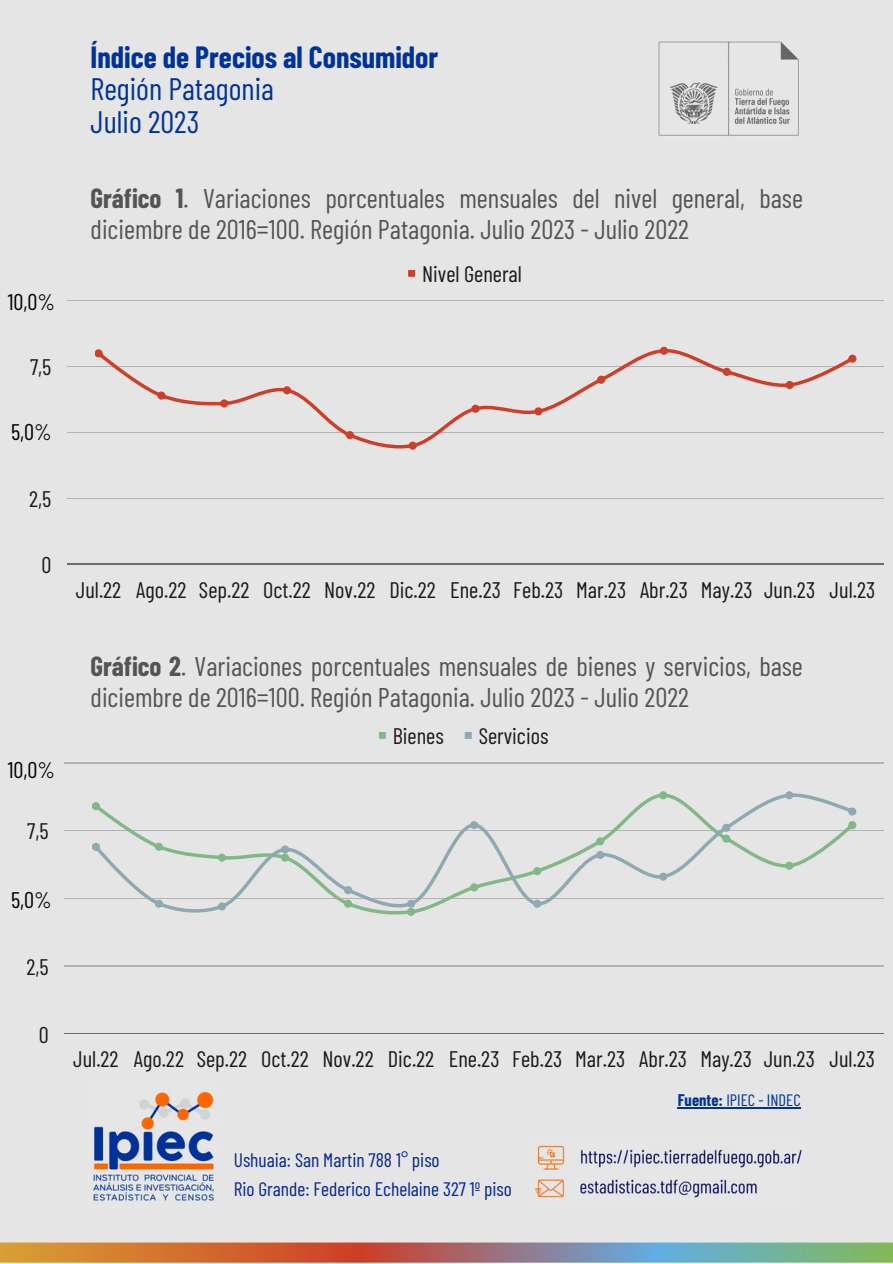
<style>
.page{position:relative;width:893px;height:1264px;background:#fff}
.page>*{position:absolute;margin:0;border:0;box-sizing:border-box;transform-origin:0 0}
.t1{font:31.05px "Barlow Condensed";color:#039}
.t2{font:700 30px "Barlow Condensed";color:#039}
.t3{font:27px/31.5px "Barlow Condensed";color:#545454}
.t4{font:22.5px "Barlow Condensed";color:#191919}
.t5{font:22.5px "Barlow Condensed";color:#000}
.t6{font:19.5px "Barlow Condensed";color:#042698}
.t7{font:16.5px "Barlow Condensed";color:#039}
.s1{font-weight:700}
</style>
<div class="page">
<div style="left:0;top:0;width:892px;height:1262px;background:#e5e5e5"></div>
<img style="left:0;top:1242px;width:892px;height:20px">
<img style="left:658px;top:41px;width:141px;height:95px">
<img style="left:534px;top:1145px;width:268px;height:53px">
<img style="left:93px;top:1091px;width:121px;height:110px">
<div style="left:379px;top:732px;width:7px;height:7px;background:#82b788"></div>
<div style="left:464px;top:732px;width:7px;height:7px;background:#8fa9b1"></div>
<hr style="left:64px;top:762px;width:819px;height:1px;background:#191919">
<hr style="left:64px;top:830px;width:819px;height:1px;background:#191919">
<hr style="left:64px;top:898px;width:819px;height:1px;background:#191919">
<hr style="left:64px;top:965px;width:819px;height:1px;background:#191919">
<hr style="left:64px;top:1033px;width:819px;height:1px;background:#191919">
<svg style="left:92px;top:791px;width:764px;height:124px"></svg>
<div style="left:408px;top:270px;width:7px;height:7px;background:#cd3f29"></div>
<hr style="left:67px;top:300px;width:816px;height:1px;background:#191919">
<hr style="left:67px;top:366px;width:816px;height:1px;background:#191919">
<hr style="left:67px;top:432px;width:816px;height:1px;background:#191919">
<hr style="left:67px;top:498px;width:816px;height:1px;background:#191919">
<hr style="left:67px;top:564px;width:816px;height:1px;background:#191919">
<svg style="left:94px;top:347px;width:762px;height:102px"></svg>
<hr style="left:677px;top:1107px;width:46px;height:1px;background:#039">
<hr style="left:723px;top:1107px;width:77px;height:1px;background:#039">
<p class="t2" style="left:91px;top:38px;width:349px">Índice de Precios al Consumidor</p>
<p class="t1" style="left:91px;top:69px;width:185px">Región Patagonia</p>
<p class="t1" style="left:91px;top:102px;width:110px">Julio 2023</p>
<p class="t4" style="left:36px;top:287px;width:17px">10</p>
<p class="t5" style="left:8px;top:287px;width:49px">10,0%</p>
<p class="t4" style="left:30px;top:353px;width:23px">7,5</p>
<p class="t5" style="left:11px;top:417px;width:42px">5,0%</p>
<p class="t4" style="left:42px;top:418px;width:11px">5</p>
<p class="t4" style="left:29px;top:484px;width:24px">2,5</p>
<p class="t4" style="left:41px;top:550px;width:11px">0</p>
<p class="t3" style="left:91px;top:181px;width:713px"><span class="s1">Gráfico 1</span>. Variaciones porcentuales mensuales del nivel general, base diciembre de 2016=100. Región Patagonia. Julio 2023 - Julio 2022</p>
<p class="t4" style="left:422px;top:259px;width:101px">Nivel General</p>
<p class="t4" style="left:76px;top:575px;width:47px">Jul.22</p>
<p class="t4" style="left:136px;top:575px;width:52px">Ago.22</p>
<p class="t4" style="left:199px;top:575px;width:52px">Sep.22</p>
<p class="t4" style="left:263px;top:575px;width:49px">Oct.22</p>
<p class="t4" style="left:324px;top:575px;width:53px">Nov.22</p>
<p class="t4" style="left:389px;top:575px;width:48px">Dic.22</p>
<p class="t4" style="left:450px;top:575px;width:52px">Ene.23</p>
<p class="t4" style="left:513px;top:575px;width:52px">Feb.23</p>
<p class="t4" style="left:576px;top:575px;width:52px">Mar.23</p>
<p class="t4" style="left:640px;top:575px;width:49px">Abr.23</p>
<p class="t4" style="left:700px;top:575px;width:53px">May.23</p>
<p class="t4" style="left:764px;top:575px;width:53px">Jun.23</p>
<p class="t4" style="left:829px;top:575px;width:47px">Jul.23</p>
<p class="t4" style="left:33px;top:749px;width:17px">10</p>
<p class="t5" style="left:8px;top:755px;width:49px">10,0%</p>
<p class="t4" style="left:27px;top:816px;width:23px">7,5</p>
<p class="t4" style="left:39px;top:884px;width:11px">5</p>
<p class="t5" style="left:11px;top:885px;width:42px">5,0%</p>
<p class="t4" style="left:26px;top:952px;width:24px">2,5</p>
<p class="t4" style="left:39px;top:1020px;width:11px">0</p>
<p class="t3" style="left:91px;top:649px;width:713px"><span class="s1">Gráfico 2</span>. Variaciones porcentuales mensuales de bienes y servicios, base diciembre de 2016=100. Región Patagonia. Julio 2023 - Julio 2022</p>
<p class="t4" style="left:393px;top:721px;width:52px">Bienes</p>
<p class="t4" style="left:478px;top:721px;width:71px">Servicios</p>
<p class="t4" style="left:73px;top:1044px;width:47px">Jul.22</p>
<p class="t4" style="left:134px;top:1044px;width:52px">Ago.22</p>
<p class="t4" style="left:197px;top:1044px;width:52px">Sep.22</p>
<p class="t4" style="left:261px;top:1044px;width:49px">Oct.22</p>
<p class="t4" style="left:322px;top:1044px;width:53px">Nov.22</p>
<p class="t4" style="left:388px;top:1044px;width:48px">Dic.22</p>
<p class="t4" style="left:448px;top:1044px;width:52px">Ene.23</p>
<p class="t4" style="left:512px;top:1044px;width:52px">Feb.23</p>
<p class="t4" style="left:575px;top:1044px;width:52px">Mar.23</p>
<p class="t4" style="left:639px;top:1044px;width:49px">Abr.23</p>
<p class="t4" style="left:700px;top:1044px;width:53px">May.23</p>
<p class="t4" style="left:763px;top:1044px;width:53px">Jun.23</p>
<p class="t4" style="left:829px;top:1044px;width:47px">Jul.23</p>
<p class="t6" style="left:234px;top:1146px;width:207px">Ushuaia: San Martin 788 1° piso</p>
<p class="t6" style="left:234px;top:1176px;width:280px">Rio Grande: Federico Echelaine 327 1º piso</p>
<p class="t7" style="left:677px;top:1089px;width:124px"><span class="s1">Fuente:</span> IPIEC - INDEC</p>
</div>
